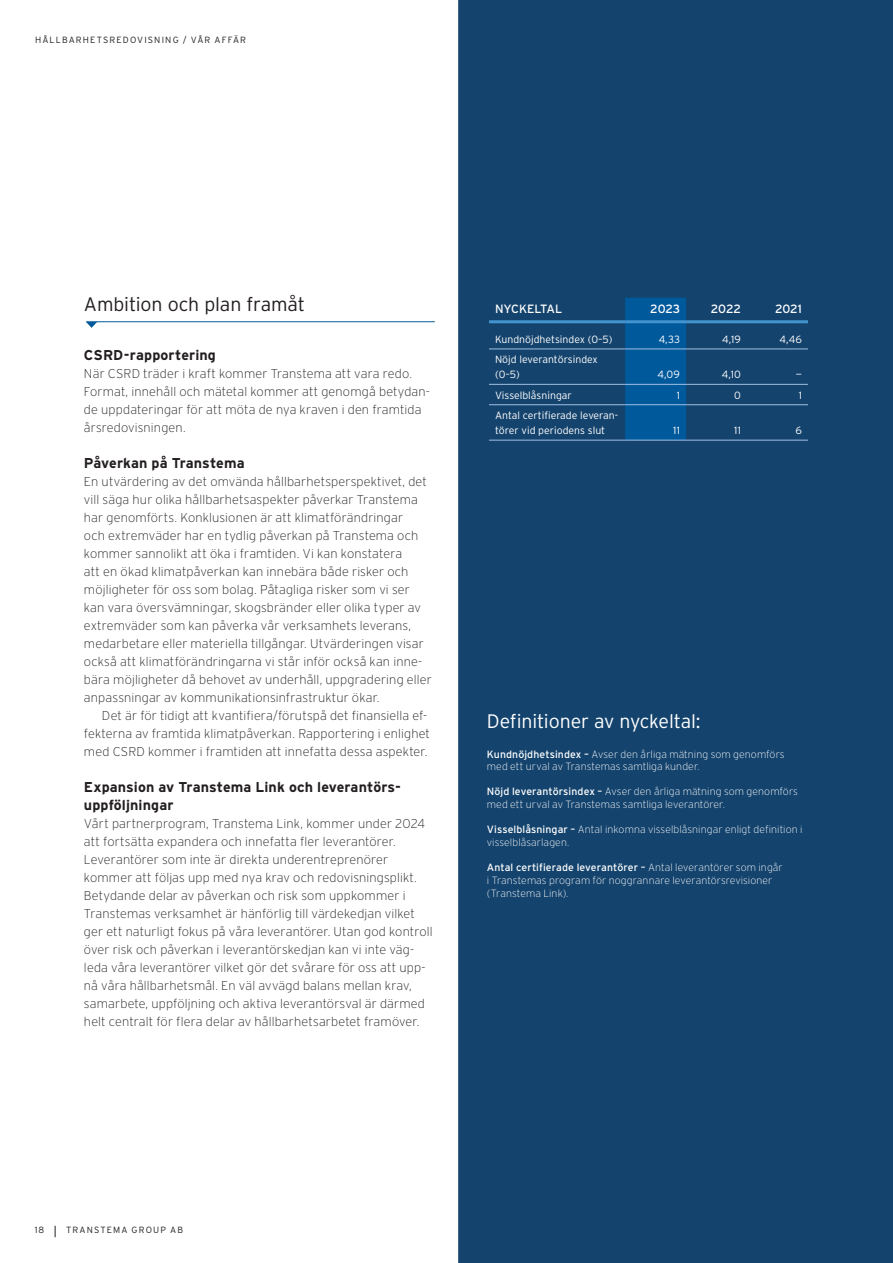
<style>
.page{position:relative;width:893px;height:1263px;background:#fff}
.page>*{position:absolute;margin:0;border:0;box-sizing:border-box;transform-origin:0 0}
.t1{font:300 19.5px "Interstate";letter-spacing:-.01em;color:#fff}
.t2{font:300 19.5px "Interstate";letter-spacing:-.01em;color:#231f20}
.t3{font:700 14.25px/18px "Interstate";letter-spacing:.005em;color:#231f20}
.t4{font:200 12.75px/18px "Interstate";letter-spacing:.01em;color:#231f20}
.t5{font:12px "Interstate";letter-spacing:-.02em;color:#fff}
.t6{font:12px "Interstate";color:#fff}
.t7{font:200 10.5px/12.6px "Interstate";letter-spacing:.005em;color:#fff}
.t8{font:300 10.5px/15px "Interstate";color:#fff}
.t9{font:300 9px "Interstate";letter-spacing:.12em;color:#231f20}
.s1{font-weight:400}
</style>
<div class="page">
<div style="left:458px;top:0;width:435px;height:1263px;background:#14436d"></div>
<div style="left:625px;top:298px;width:61px;height:142px;background:#00599b"></div>
<hr style="left:489px;top:349px;width:136px;height:1px;background:#a1c0e4">
<hr style="left:625px;top:349px;width:61px;height:1px;background:#a1c0e4">
<hr style="left:686px;top:349px;width:61px;height:1px;background:#a1c0e4">
<hr style="left:747px;top:349px;width:61px;height:1px;background:#a1c0e4">
<hr style="left:489px;top:384px;width:136px;height:1px;background:#a1c0e4">
<hr style="left:625px;top:384px;width:61px;height:1px;background:#a1c0e4">
<hr style="left:686px;top:384px;width:61px;height:1px;background:#a1c0e4">
<hr style="left:747px;top:384px;width:61px;height:1px;background:#a1c0e4">
<hr style="left:489px;top:404px;width:136px;height:1px;background:#a1c0e4">
<hr style="left:625px;top:404px;width:61px;height:1px;background:#a1c0e4">
<hr style="left:686px;top:404px;width:61px;height:1px;background:#a1c0e4">
<hr style="left:747px;top:404px;width:61px;height:1px;background:#a1c0e4">
<hr style="left:489px;top:440px;width:136px;height:1px;background:#a1c0e4">
<hr style="left:625px;top:440px;width:61px;height:1px;background:#a1c0e4">
<hr style="left:686px;top:440px;width:61px;height:1px;background:#a1c0e4">
<hr style="left:747px;top:440px;width:61px;height:1px;background:#a1c0e4">
<hr style="left:489px;top:320px;width:136px;height:3px;background:#4393cf">
<hr style="left:625px;top:320px;width:61px;height:3px;background:#4393cf">
<hr style="left:686px;top:320px;width:61px;height:3px;background:#4393cf">
<hr style="left:747px;top:320px;width:61px;height:3px;background:#4393cf">
<hr style="left:86px;top:321px;width:349px;height:1px;background:#00599b">
<svg style="left:86px;top:322px;width:11px;height:6px"></svg>
<p class="t9" style="left:35px;top:34px;width:213px">HÅLLBARHETSREDOVISNING / VÅR AFFÄR</p>
<h1 class="t2" style="left:84px;top:293px;width:223px">Ambition och plan framåt</h1>
<p class="t3" style="left:84px;top:346px;width:133px">CSRD-rapportering</p>
<p class="t4" style="left:84px;top:365px;width:347px">När CSRD träder i kraft kommer Transtema att vara redo.<br>Format, innehåll och mätetal kommer att genomgå betydan&shy;de uppdateringar för att möta de nya kraven i den framtida årsredovisningen.</p>
<p class="t3" style="left:84px;top:454px;width:162px">Påverkan på Transtema</p>
<p class="t4" style="left:84px;top:473px;width:349px">En utvärdering av det omvända hållbarhetsperspektivet, det vill säga hur olika hållbarhetsaspekter påverkar Transtema har genomförts. Konklusionen är att klimatförändringar<br>och extremväder har en tydlig påverkan på Transtema och kommer sannolikt att öka i framtiden. Vi kan konstatera<br>att en ökad klimatpåverkan kan innebära både risker och möjligheter för oss som bolag. Påtagliga risker som vi ser kan vara översvämningar, skogsbränder eller olika typer av extremväder som kan påverka vår verksamhets leverans, medarbetare eller materiella tillgångar. Utvärderingen visar också att klimatförändringarna vi står inför också kan inne&shy;bära möjligheter då behovet av underhåll, uppgradering eller anpassningar av kommunikationsinfrastruktur ökar.</p>
<p class="t4" style="left:84px;top:707px;width:348px;text-indent:18px">Det är för tidigt att kvantifiera/förutspå det finansiella ef&shy;fekterna av framtida klimatpåverkan. Rapportering i enlighet med CSRD kommer i framtiden att innefatta dessa aspekter.</p>
<p class="t3" style="left:84px;top:778px;width:317px">Expansion av Transtema Link och leverantörs&shy;uppföljningar</p>
<p class="t4" style="left:84px;top:815px;width:350px">Vårt partnerprogram, Transtema Link, kommer under 2024 att fortsätta expandera och innefatta fler leverantörer.<br>Leverantörer som inte är direkta underentreprenörer kommer att följas upp med nya krav och redovisningsplikt.<br>Betydande delar av påverkan och risk som uppkommer i Transtemas verksamhet är hänförlig till värdekedjan vilket ger ett naturligt fokus på våra leverantörer. Utan god kontroll över risk och påverkan i leverantörskedjan kan vi inte väg&shy;leda våra leverantörer vilket gör det svårare för oss att upp&shy;nå våra hållbarhetsmål. En väl avvägd balans mellan krav, samarbete, uppföljning och aktiva leverantörsval är därmed helt centralt för flera delar av hållbarhetsarbetet framöver.</p>
<p class="t6" style="left:495px;top:302px;width:69px">NYCKELTAL</p>
<p class="t5" style="left:650px;top:302px;width:31px">2023</p>
<p class="t5" style="left:711px;top:302px;width:32px">2022</p>
<p class="t5" style="left:775px;top:302px;width:28px">2021</p>
<p class="t8" style="left:495px;top:332px;width:119px">Kundnöjdhetsindex (0–5)</p>
<p class="t8" style="left:659px;top:332px;width:23px">4,33</p>
<p class="t8" style="left:722px;top:332px;width:20px">4,19</p>
<p class="t8" style="left:779px;top:332px;width:24px">4,46</p>
<p class="t8" style="left:495px;top:352px;width:104px">Nöjd leverantörsindex (0–5)</p>
<p class="t8" style="left:658px;top:367px;width:24px">4,09</p>
<p class="t8" style="left:722px;top:367px;width:21px">4,10</p>
<p class="t8" style="left:796px;top:367px;width:8px">—</p>
<p class="t8" style="left:495px;top:387px;width:78px">Visselblåsningar</p>
<p class="t8" style="left:677px;top:387px;width:5px">1</p>
<p class="t8" style="left:734px;top:387px;width:8px">0</p>
<p class="t8" style="left:799px;top:387px;width:5px">1</p>
<p class="t8" style="left:495px;top:408px;width:125px">Antal certifierade leveran&shy;törer vid periodens slut</p>
<p class="t8" style="left:673px;top:423px;width:8px">11</p>
<p class="t8" style="left:734px;top:423px;width:8px">11</p>
<p class="t8" style="left:795px;top:423px;width:8px">6</p>
<h1 class="t1" style="left:487px;top:710px;width:215px">Definitioner av nyckeltal:</h1>
<p class="t7" style="left:487px;top:747px;width:299px"><span class="s1">Kundnöjdhetsindex –</span> Avser den årliga mätning som genomförs med ett urval av Transtemas samtliga kunder.</p>
<p class="t7" style="left:487px;top:785px;width:313px"><span class="s1">Nöjd leverantörsindex –</span> Avser den årliga mätning som genomförs med ett urval av Transtemas samtliga leverantörer.</p>
<p class="t7" style="left:487px;top:823px;width:317px"><span class="s1">Visselblåsningar –</span> Antal inkomna visselblåsningar enligt definition i visselblåsarlagen.</p>
<p class="t7" style="left:487px;top:861px;width:297px"><span class="s1">Antal certifierade leverantörer –</span> Antal leverantörer som ingår i Transtemas program för noggrannare leverantörsrevisioner (Transtema Link).</p>
<p class="t9" style="left:35px;top:1224px;width:11px">18</p>
<p class="t9" style="left:66px;top:1224px;width:118px">TRANSTEMA GROUP AB</p>
</div>
